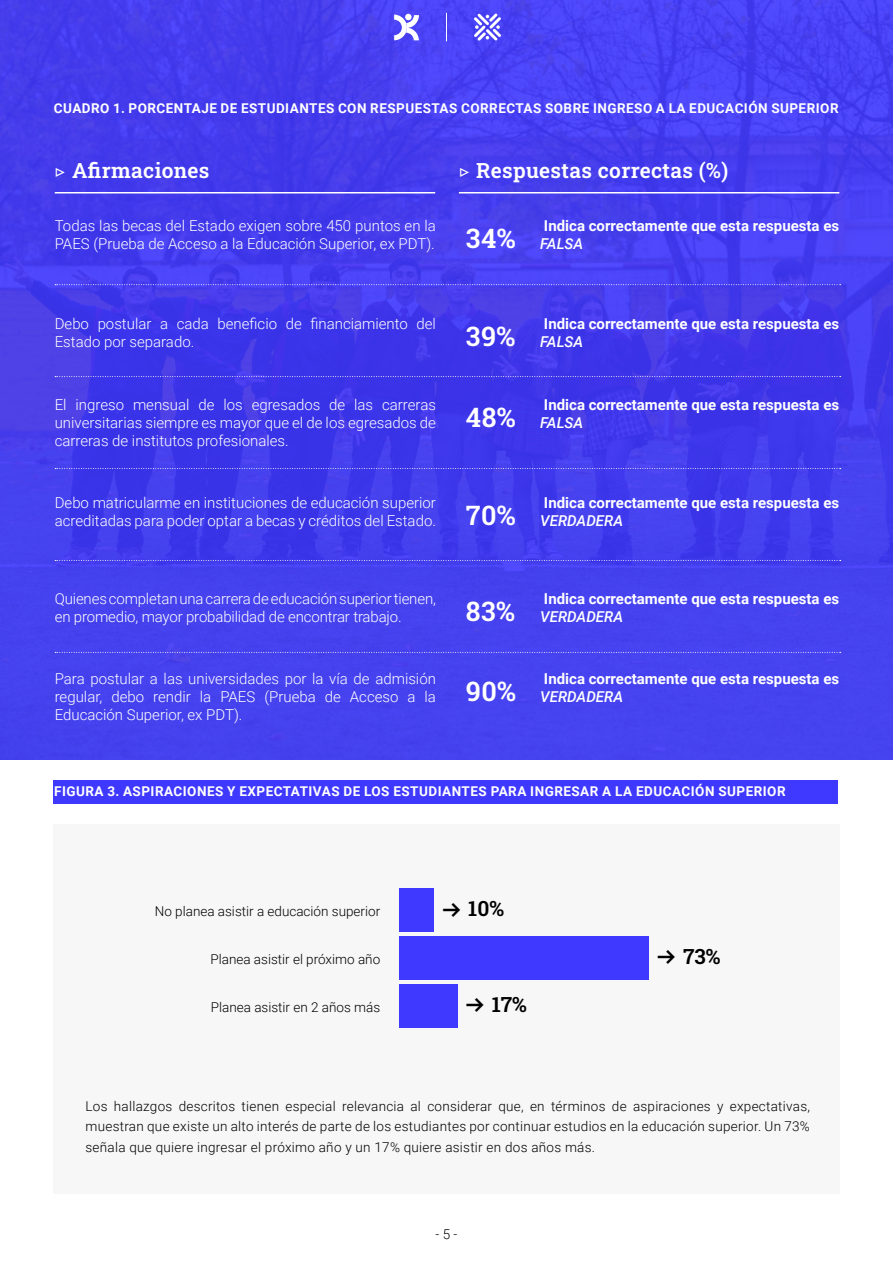
<style>
.page{position:relative;width:893px;height:1263px;background:#fff}
.page>*{position:absolute;margin:0;border:0;box-sizing:border-box;transform-origin:0 0}
.t1{font:600 27px "Roboto Slab";letter-spacing:.015em;color:#fff}
.t2{font:600 21px "Roboto Slab";letter-spacing:.015em;color:#fff}
.t3{font:600 21px "Roboto Slab";color:#000}
.t4{font:300 15px/18px "Roboto";color:#fff}
.t5{font:700 15px "Roboto";color:#fff}
.t6{font:italic 500 15px "Roboto";color:#fff}
.t7{font:300 13.5px/20.2px "Roboto";color:#000;text-align:justify}
.t8{font:700 13.5px "Roboto";letter-spacing:.035em;color:#fff}
.s1{font-family:"Montserrat"}
.s2{font-family:"Suisse Intl";font-weight:500;font-size:22.5px}
</style>
<div class="page">
<div style="left:54px;top:824px;width:786px;height:370px;background:#f7f7f7"></div>
<img style="left:0;top:0;width:893px;height:760px">
<hr style="left:55px;top:192px;width:380px;height:1px;background:#fff">
<hr style="left:459px;top:192px;width:380px;height:1px;background:#fff">
<svg style="left:55px;top:284px;width:786px;height:1px"></svg>
<svg style="left:55px;top:376px;width:786px;height:1px"></svg>
<svg style="left:55px;top:468px;width:786px;height:1px"></svg>
<svg style="left:55px;top:560px;width:786px;height:1px"></svg>
<svg style="left:55px;top:652px;width:786px;height:1px"></svg>
<svg style="left:446px;top:13px;width:1px;height:28px"></svg>
<svg style="left:474px;top:13px;width:27px;height:28px"></svg>
<div style="left:405px;top:14px;width:7px;height:6px;background:#fff;border-radius:50%"></div>
<svg style="left:394px;top:15px;width:25px;height:25px"></svg>
<div style="left:53px;top:780px;width:785px;height:23px;background:#3f38ff"></div>
<div style="left:399px;top:984px;width:59px;height:44px;background:#3f38ff"></div>
<div style="left:399px;top:936px;width:250px;height:44px;background:#3f38ff"></div>
<div style="left:399px;top:888px;width:35px;height:44px;background:#3f38ff"></div>
<p class="t8" style="left:54px;top:98px;width:786px">CUADRO 1. PORCENTAJE DE ESTUDIANTES CON RESPUESTAS CORRECTAS SOBRE INGRESO A LA EDUCACIÓN SUPERIOR</p>
<h2 class="t2" style="left:54px;top:156px;width:157px"><span class="s1">▷</span> Afirmaciones</h2>
<h2 class="t2" style="left:458px;top:156px;width:272px"><span class="s1">▷</span> Respuestas correctas (%)</h2>
<p class="t4" style="left:55px;top:216px;width:383px">Todas las becas del Estado exigen sobre 450 puntos en la<br>PAES (Prueba de Acceso a la Educación Superior, ex PDT).</p>
<p class="t5" style="left:544px;top:215px;width:297px">Indica correctamente que esta respuesta es</p>
<h1 class="t1" style="left:466px;top:220px;width:51px">34%</h1>
<p class="t6" style="left:540px;top:233px;width:44px">FALSA</p>
<p class="t4" style="left:55px;top:314px;width:383px">Debo postular a cada beneficio de financiamiento del<br>Estado por separado.</p>
<p class="t5" style="left:544px;top:313px;width:297px">Indica correctamente que esta respuesta es</p>
<h1 class="t1" style="left:466px;top:318px;width:51px">39%</h1>
<p class="t6" style="left:540px;top:331px;width:44px">FALSA</p>
<p class="t4" style="left:55px;top:395px;width:383px;text-align:justify">El ingreso mensual de los egresados de las carreras universitarias siempre es mayor que el de los egresados de carreras de institutos profesionales.</p>
<p class="t5" style="left:544px;top:394px;width:297px">Indica correctamente que esta respuesta es</p>
<h1 class="t1" style="left:466px;top:399px;width:51px">48%</h1>
<p class="t6" style="left:540px;top:412px;width:44px">FALSA</p>
<p class="t4" style="left:55px;top:493px;width:383px">Debo matricularme en instituciones de educación superior acreditadas para poder optar a becas y créditos del Estado.</p>
<p class="t5" style="left:544px;top:492px;width:297px">Indica correctamente que esta respuesta es</p>
<h1 class="t1" style="left:466px;top:496px;width:51px">70%</h1>
<p class="t6" style="left:540px;top:510px;width:84px">VERDADERA</p>
<p class="t4" style="left:55px;top:589px;width:383px">Quienes completan una carrera de educación superior tienen, en promedio, mayor probabilidad de encontrar trabajo.</p>
<p class="t5" style="left:544px;top:588px;width:297px">Indica correctamente que esta respuesta es</p>
<h1 class="t1" style="left:466px;top:593px;width:51px">83%</h1>
<p class="t6" style="left:540px;top:606px;width:84px">VERDADERA</p>
<p class="t4" style="left:55px;top:669px;width:383px;text-align:justify">Para postular a las universidades por la vía de admisión regular, debo rendir la PAES (Prueba de Acceso a la Educación Superior, ex PDT).</p>
<p class="t5" style="left:544px;top:668px;width:297px">Indica correctamente que esta respuesta es</p>
<h1 class="t1" style="left:466px;top:672px;width:52px">90%</h1>
<p class="t6" style="left:540px;top:686px;width:84px">VERDADERA</p>
<p class="t8" style="left:54px;top:782px;width:733px">FIGURA 3. ASPIRACIONES Y EXPECTATIVAS DE LOS ESTUDIANTES PARA INGRESAR A LA EDUCACIÓN SUPERIOR</p>
<p class="t7" style="left:155px;top:901px;width:227px">No planea asistir a educación superior</p>
<p class="t7" style="left:210px;top:948px;width:171px">Planea asistir el próximo año</p>
<p class="t7" style="left:211px;top:996px;width:171px">Planea asistir en 2 años más</p>
<h2 class="t3" style="left:442px;top:894px;width:63px"><span class="s2">→</span> 10%</h2>
<h2 class="t3" style="left:466px;top:989px;width:63px"><span class="s2">→</span> 17%</h2>
<h2 class="t3" style="left:657px;top:942px;width:65px"><span class="s2">→</span> 73%</h2>
<p class="t7" style="left:86px;top:1096px;width:726px">Los hallazgos descritos tienen especial relevancia al considerar que, en términos de aspiraciones y expectativas, muestran que existe un alto interés de parte de los estudiantes por continuar estudios en la educación superior. Un 73% señala que quiere ingresar el próximo año y un 17% quiere asistir en dos años más.</p>
<p class="t7" style="left:436px;top:1223px;width:23px">- 5 -</p>
</div>
